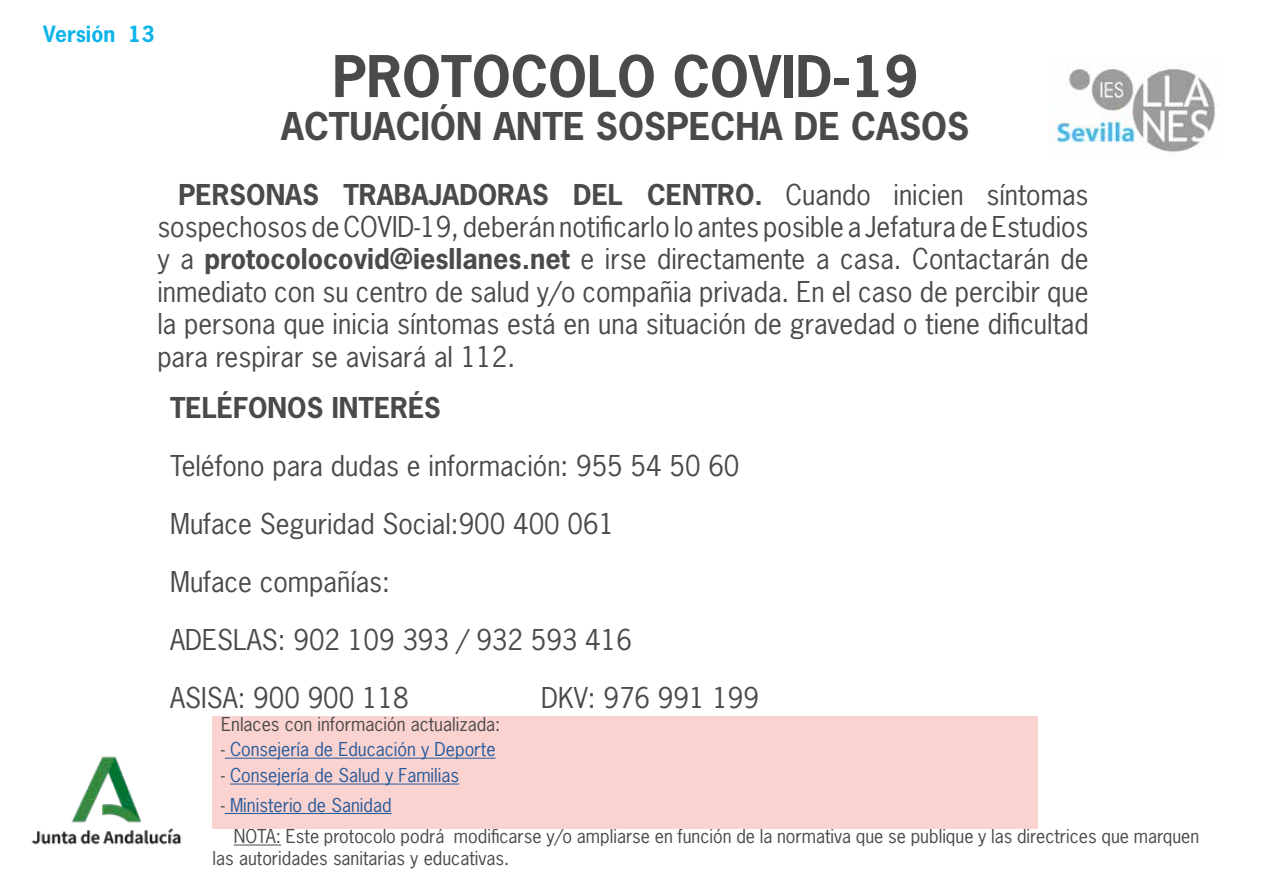
<style>
.page{position:relative;width:1263px;height:893px;background:#fff}
.page>*{position:absolute;margin:0;border:0;box-sizing:border-box;transform-origin:0 0}
.t1{font:700 54px "News Gothic Std";color:#4a4a49}
.t2{font:700 36px "News Gothic Std";color:#4a4a49}
.t3{font:27px/32.4px "News Gothic Std";color:#4a4a49;text-align:justify}
.t4{font:700 27px "News Gothic Std";color:#4a4a49}
.t5{font:700 21px "News Gothic Std";color:#0db4ea}
.t6{font:18px/21.6px "News Gothic Std";color:#4a4a49}
.t7{font:18px "News Gothic Std";color:#275b9b}
.s1{font-weight:700}
.s2{color:#4a4a49}
</style>
<div class="page">
<img style="left:31px;top:756px;width:151px;height:89px">
<img style="left:1048px;top:65px;width:168px;height:87px">
<hr style="left:234px;top:844px;width:47px;height:1px;background:#4a4a49">
<div style="left:213px;top:716px;width:825px;height:113px;background:#fad2cf"></div>
<hr style="left:225px;top:758px;width:271px;height:1px;background:#275b9b">
<hr style="left:230px;top:784px;width:229px;height:1px;background:#275b9b">
<hr style="left:225px;top:813px;width:166px;height:1px;background:#275b9b">
<p class="t5" style="left:43px;top:20px;width:113px">Versión 13</p>
<h1 class="t1" style="left:332px;top:41px;width:587px">PROTOCOLO COVID-19</h1>
<h2 class="t2" style="left:281px;top:103px;width:690px">ACTUACIÓN ANTE SOSPECHA DE CASOS</h2>
<p class="t3" style="left:157px;top:178px;width:933px;text-indent:21px"><span class="s1">PERSONAS TRABAJADORAS DEL CENTRO.</span> Cuando inicien síntomas sospechosos de COVID-19, deberán notificarlo lo antes posible a Jefatura de Estudios y a <span class="s1">protocolocovid@iesllanes.net</span> e irse directamente a casa. Contactarán de inmediato con su centro de salud y/o compañia privada. En el caso de percibir que la persona que inicia síntomas está en una situación de gravedad o tiene dificultad para respirar se avisará al 112.</p>
<p class="t4" style="left:170px;top:390px;width:272px">TELÉFONOS INTERÉS</p>
<p class="t3" style="left:170px;top:437px;width:571px;line-height:57.9px;text-align:left">Teléfono para dudas e información: 955 54 50 60<br>Muface Seguridad Social:900 400 061<br>Muface compañías:<br>ADESLAS: 902 109 393 / 932 593 416<br>ASISA: 900 900 118</p>
<p class="t3" style="left:541px;top:681px;width:219px">DKV: 976 991 199</p>
<p class="t6" style="left:221px;top:713px;width:281px">Enlaces con información actualizada:</p>
<p class="t7" style="left:221px;top:738px;width:276px"><span class="s2">-</span> Consejería de Educación y Deporte</p>
<p class="t7" style="left:221px;top:764px;width:240px"><span class="s2">-</span> Consejería de Salud y Familias</p>
<p class="t7" style="left:221px;top:793px;width:172px"><span class="s2">-</span> Ministerio de Sanidad</p>
<p class="t6" style="left:213px;top:825px;width:988px;text-indent:21px">NOTA: Este protocolo podrá modificarse y/o ampliarse en función de la normativa que se publique y las directrices que marquen las autoridades sanitarias y educativas.</p>
</div>
